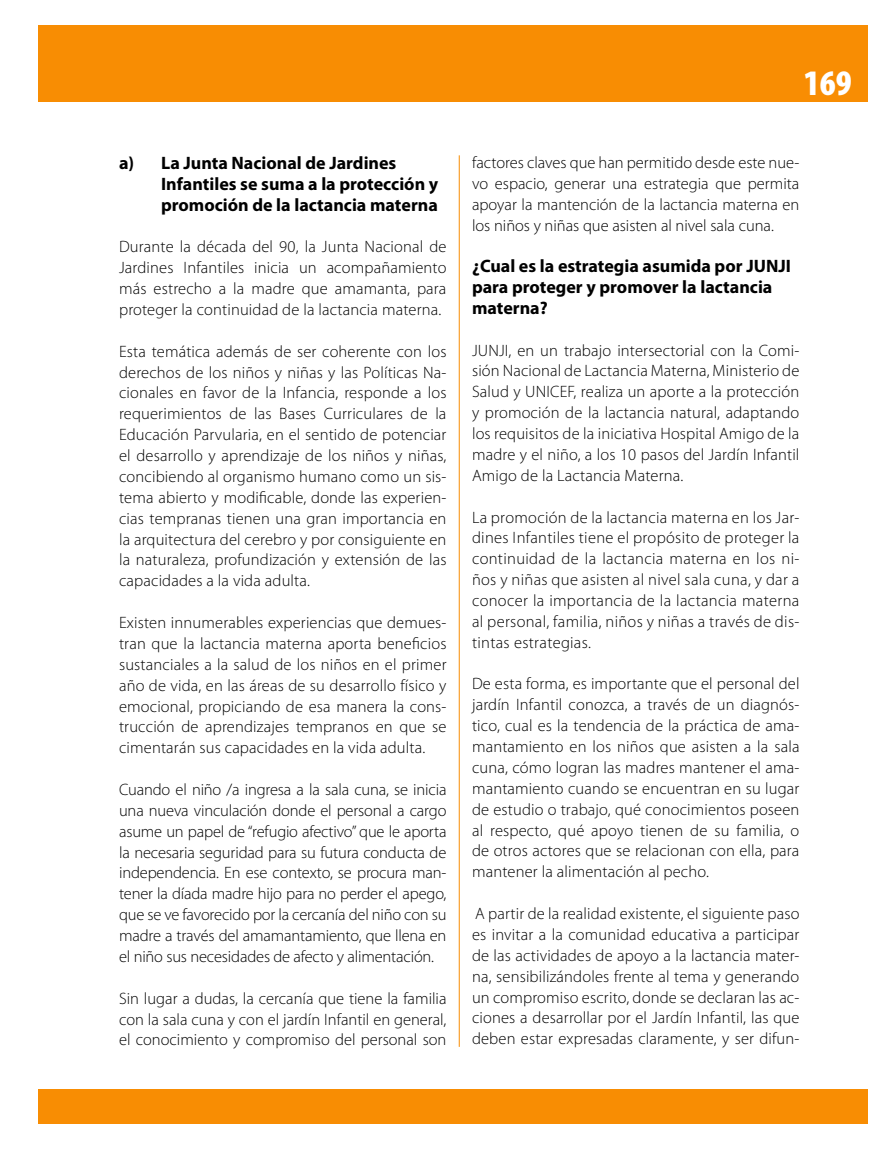
<style>
.page{position:relative;width:893px;height:1149px;background:#fff}
.page>*{position:absolute;margin:0;border:0;box-sizing:border-box;transform-origin:0 0}
.t1{font:900 condensed 36px "Myriad Pro";color:#fff}
.t2{font:700 18px/20.9px "Myriad Pro";color:#000}
.t3{font:300 16.5px/20.9px "Myriad Pro";letter-spacing:.01em;color:#000;text-align:justify}
</style>
<div class="page">
<div style="left:38px;top:26px;width:829px;height:76px;background:#f88d03"></div>
<div style="left:38px;top:1089px;width:829px;height:34px;background:#f88d03"></div>
<hr style="left:459px;top:155px;width:1px;height:891px;background:#f88d03">
<p class="t2" style="left:161px;top:152px;width:279px;text-indent:-42px">a) La Junta Nacional de Jardines<br>Infantiles se suma a la protección y promoción de la lactancia materna</p>
<p class="t3" style="left:119px;top:236px;width:329px">Durante la década del 90, la Junta Nacional de Jardines Infantiles inicia un acompañamiento más estrecho a la madre que amamanta, para proteger la continuidad de la lactancia materna.</p>
<p class="t3" style="left:119px;top:340px;width:329px">Esta temática además de ser coherente con los derechos de los niños y niñas y las Políticas Na&shy;cionales en favor de la Infancia, responde a los requerimientos de las Bases Curriculares de la Educación Parvularia, en el sentido de potenciar el desarrollo y aprendizaje de los niños y niñas, concibiendo al organismo humano como un sis&shy;tema abierto y modificable, donde las experien&shy;cias tempranas tienen una gran importancia en la arquitectura del cerebro y por consiguiente en la naturaleza, profundización y extensión de las capacidades a la vida adulta.</p>
<p class="t3" style="left:119px;top:611px;width:329px">Existen innumerables experiencias que demues&shy;tran que la lactancia materna aporta beneficios sustanciales a la salud de los niños en el primer año de vida, en las áreas de su desarrollo físico y emocional, propiciando de esa manera la cons&shy;trucción de aprendizajes tempranos en que se cimentarán sus capacidades en la vida adulta.</p>
<p class="t3" style="left:119px;top:778px;width:329px">Cuando el niño /a ingresa a la sala cuna, se inicia una nueva vinculación donde el personal a cargo asume un papel de “refugio afectivo” que le aporta la necesaria seguridad para su futura conducta de independencia. En ese contexto, se procura man&shy;tener la díada madre hijo para no perder el apego, que se ve favorecido por la cercanía del niño con su madre a través del amamantamiento, que llena en el niño sus necesidades de afecto y alimentación.</p>
<p class="t3" style="left:119px;top:987px;width:329px">Sin lugar a dudas, la cercanía que tiene la familia con la sala cuna y con el jardín Infantil en general, el conocimiento y compromiso del personal son</p>
<h1 class="t1" style="left:804px;top:60px;width:49px">169</h1>
<p class="t3" style="left:472px;top:152px;width:329px">factores claves que han permitido desde este nue&shy;vo espacio, generar una estrategia que permita apoyar la mantención de la lactancia materna en los niños y niñas que asisten al nivel sala cuna.</p>
<p class="t2" style="left:472px;top:255px;width:320px">¿Cual es la estrategia asumida por JUNJI para proteger y promover la lactancia materna?</p>
<p class="t3" style="left:472px;top:339px;width:329px">JUNJI, en un trabajo intersectorial con la Comi&shy;sión Nacional de Lactancia Materna, Ministerio de Salud y UNICEF, realiza un aporte a la protección y promoción de la lactancia natural, adaptando los requisitos de la iniciativa Hospital Amigo de la madre y el niño, a los 10 pasos del Jardín Infantil Amigo de la Lactancia Materna.</p>
<p class="t3" style="left:472px;top:506px;width:329px">La promoción de la lactancia materna en los Jar&shy;dines Infantiles tiene el propósito de proteger la continuidad de la lactancia materna en los ni&shy;ños y niñas que asisten al nivel sala cuna, y dar a conocer la importancia de la lactancia materna al personal, familia, niños y niñas a través de dis&shy;tintas estrategias.</p>
<p class="t3" style="left:472px;top:673px;width:329px">De esta forma, es importante que el personal del jardín Infantil conozca, a través de un diagnós&shy;tico, cual es la tendencia de la práctica de ama&shy;mantamiento en los niños que asisten a la sala cuna, cómo logran las madres mantener el ama&shy;mantamiento cuando se encuentran en su lugar de estudio o trabajo, qué conocimientos poseen al respecto, qué apoyo tienen de su familia, o de otros actores que se relacionan con ella, para mantener la alimentación al pecho.</p>
<p class="t3" style="left:472px;top:902px;width:329px">A partir de la realidad existente, el siguiente paso es invitar a la comunidad educativa a participar de las actividades de apoyo a la lactancia mater&shy;na, sensibilizándoles frente al tema y generando un compromiso escrito, donde se declaran las ac&shy;ciones a desarrollar por el Jardín Infantil, las que deben estar expresadas claramente, y ser difun-</p>
</div>
